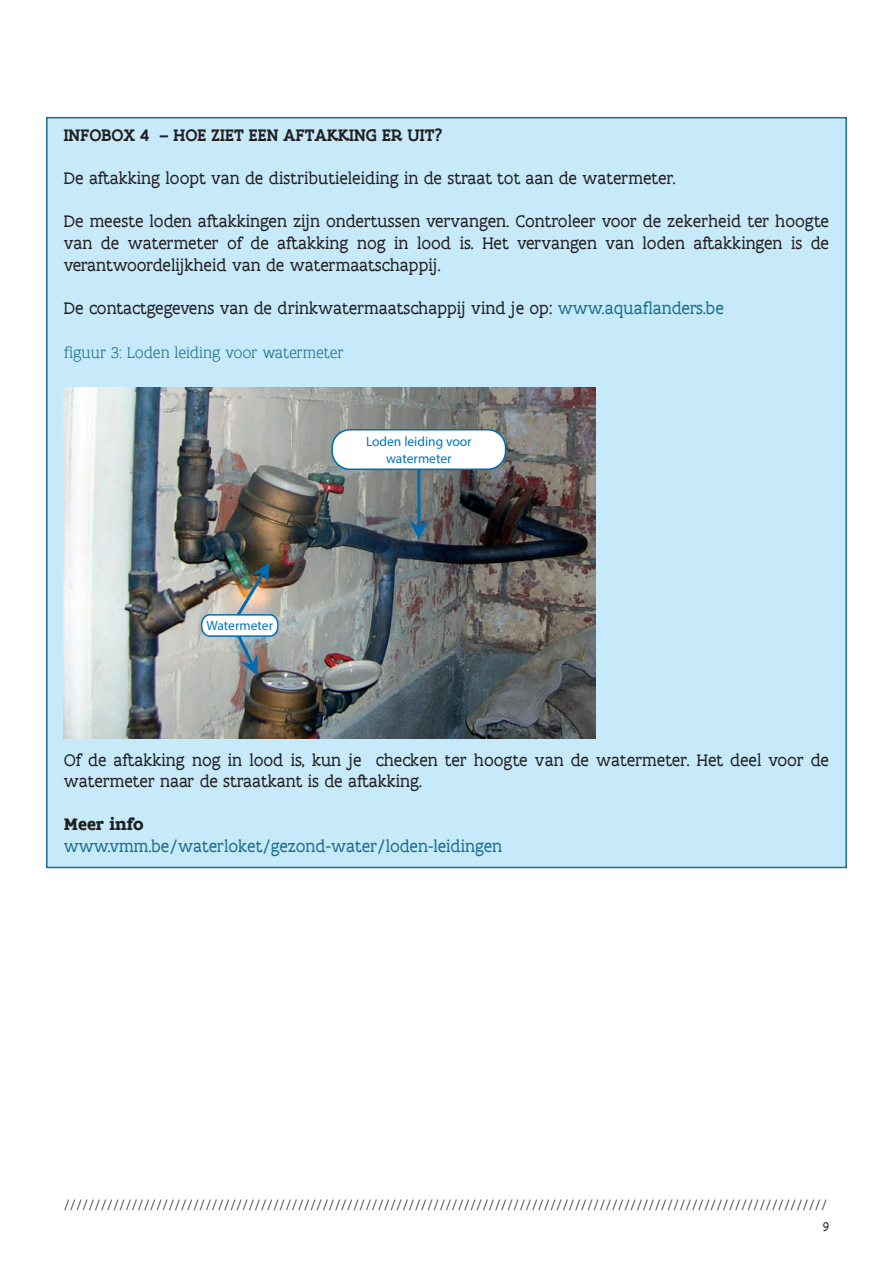
<style>
.page{position:relative;width:893px;height:1263px;background:#fff}
.page>*{position:absolute;margin:0;border:0;box-sizing:border-box;transform-origin:0 0}
.t1{font:18px/21.6px "Flanders Art Serif";color:#231f20;text-align:justify}
.t2{font:18px "Flanders Art Serif";color:#1a6f8c}
.t3{font:500 18px "Flanders Art Serif";color:#231f20}
.t4{font:700 18px "Flanders Art Serif";color:#231f20}
.t5{font:300 16.5px "Flanders Art Serif";color:#1a6f8c}
.t6{font:300 13.5px "Flanders Art Sans";color:#231f20}
.t7{font:13.5px/16.2px "Myriad Pro";color:#0076be;text-align:center}
.t8{font:13.5px "Flanders Art Sans";color:#231f20}
.s1{color:#1a6f8c}
</style>
<div class="page">
<div style="left:47px;top:118px;width:799px;height:749px;background:#c6eafa"></div>
<img style="left:64px;top:387px;width:531px;height:352px">
<svg style="left:409px;top:519px;width:19px;height:21px"></svg>
<div style="left:332px;top:430px;width:174px;height:39px;background:#fff;border-radius:18px"></div>
<div style="left:331px;top:429px;width:175px;height:41px;border:2px solid #006caf;border-radius:18px"></div>
<hr style="left:417px;top:469px;width:3px;height:62px;background:#006caf">
<img style="left:200px;top:562px;width:79px;height:114px">
<p class="t3" style="left:64px;top:124px;width:380px">INFOBOX 4 – HOE ZIET EEN AFTAKKING ER UIT?</p>
<p class="t1" style="left:64px;top:168px;width:614px">De aftakking loopt van de distributieleiding in de straat tot aan de watermeter.</p>
<p class="t1" style="left:64px;top:211px;width:767px">De meeste loden aftakkingen zijn ondertussen vervangen. Controleer voor de zekerheid ter hoogte van de watermeter of de aftakking nog in lood is. Het vervangen van loden aftakkingen is de verantwoordelijkheid van de watermaatschappij.</p>
<p class="t1" style="left:64px;top:298px;width:662px">De contactgegevens van de drinkwatermaatschappij vind je op: <span class="s1">www.aquaflanders.be</span></p>
<p class="t5" style="left:64px;top:343px;width:281px">figuur 3: Loden leiding voor watermeter</p>
<p class="t7" style="left:206px;top:617px;width:68px">Watermeter</p>
<p class="t7" style="left:366px;top:433px;width:107px">Loden leiding voor watermeter</p>
<p class="t1" style="left:64px;top:749px;width:767px">Of de aftakking nog in lood is, kun je checken ter hoogte van de watermeter. Het deel voor de watermeter naar de straatkant is de aftakking.</p>
<p class="t4" style="left:64px;top:813px;width:82px">Meer info</p>
<p class="t2" style="left:64px;top:835px;width:440px">www.vmm.be/waterloket/gezond-water/loden-leidingen</p>
<p class="t6" style="left:64px;top:1197px;width:765px">////////////////////////////////////////////////////////////////////////////////////////////////////////////////////////////</p>
<p class="t8" style="left:823px;top:1218px;width:8px">9</p>
</div>
